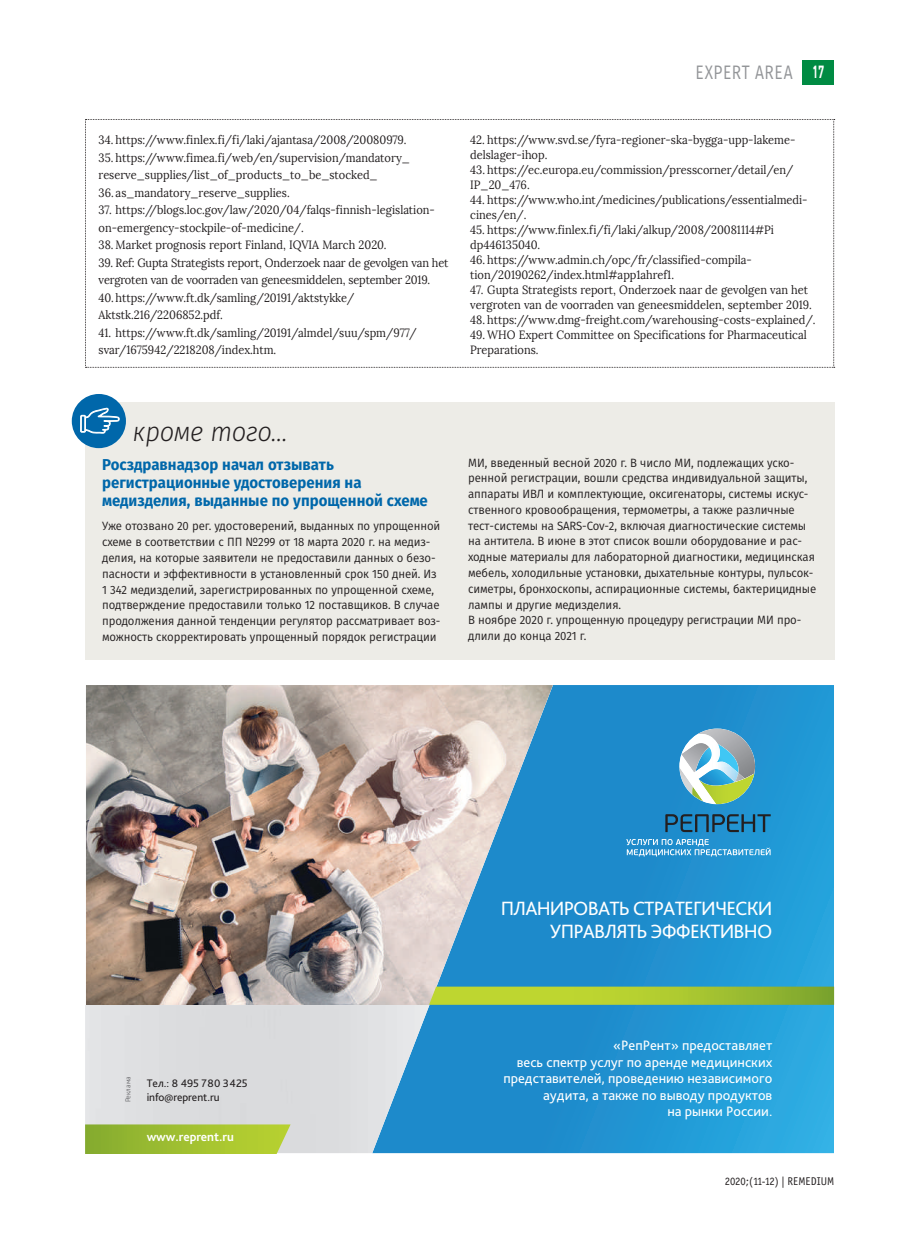
<style>
.page{position:relative;width:915px;height:1234px;background:#fff}
.page>*{position:absolute;margin:0;border:0;box-sizing:border-box;transform-origin:0 0}
.t1{font:italic 300 27px "Fira Sans";letter-spacing:-.015em;color:#231f20;scale:.95 1}
.t2{font:20.1px/23px "Bliss Pro";letter-spacing:-.04em;color:#fff;text-align:right}
.t3{font:19.5px "Fira Sans";letter-spacing:.04em;color:#939598;scale:.8 1}
.t4{font:700 15.75px/18px "Fira Sans";color:#0067aa;scale:.95 1}
.t5{font:14.25px/16.4px "Bliss Pro";color:#fff;text-align:right}
.t6{font:700 12.9px "Bliss Pro";color:#fff}
.t7{font:12px/15px "Lora";color:#231f20;scale:.92 1}
.t8{font:12px/15.8px "Fira Sans";letter-spacing:-.01em;color:#231f20;scale:.95 1}
.t9{font:11.4px/13.6px "Bliss Pro";color:#231f20}
.t10{font:11.25px "Officina Sans Book ITC";letter-spacing:.005em;color:#231f20;scale:.95 1}
.t11{font:300 7.2px "PT Sans Pro";color:#636366}
.s1{font-family:"PF Din Display Pro";font-weight:700;font-size:18px;color:#fff}
</style>
<div class="page">
<div style="left:801px;top:60px;width:32px;height:24px;background:#008b43"></div>
<svg style="left:85px;top:119px;width:749px;height:249px"></svg>
<div style="left:85px;top:402px;width:748px;height:257px;background:#edece7"></div>
<div style="left:72px;top:394px;width:54px;height:54px;background:#0067aa;border-radius:50%"></div>
<svg style="left:80px;top:407px;width:40px;height:26px"></svg>
<img style="left:86px;top:685px;width:286px;height:319px">
<div style="left:85px;top:1004px;width:287px;height:148px;background:#dbdcde"></div>
<svg style="left:85px;top:1124px;width:205px;height:28px;background:#a2c038"></svg>
<svg style="left:372px;top:685px;width:461px;height:467px;background:#489ece"></svg>
<svg style="left:665px;top:814px;width:105px;height:17px;background:#206a94"></svg>
<svg style="left:626px;top:838px;width:144px;height:18px;background:#4fa7d9"></svg>
<svg style="left:679px;top:728px;width:77px;height:76px"></svg>
<img style="left:692px;top:782px;width:52px;height:22px">
<img style="left:679px;top:734px;width:16px;height:1px">
<img style="left:679px;top:735px;width:38px;height:51px">
<img style="left:695px;top:733px;width:49px;height:49px">
<svg style="left:429px;top:986px;width:404px;height:18px;background:#a7c636"></svg>
<h3 class="t3" style="left:695px;top:63px;width:163px">EXPERT AREA <span class="s1">17</span></h3>
<p class="t7" style="left:99px;top:132px;width:336px">34. https://www.finlex.fi/fi/laki/ajantasa/2008/20080979.</p>
<p class="t7" style="left:99px;top:149px;width:340px;line-height:17.5px">35. https://www.fimea.fi/web/en/supervision/mandatory_ reserve_supplies/list_of_products_to_be_stocked_</p>
<p class="t7" style="left:99px;top:185px;width:209px">36. as_mandatory_reserve_supplies.</p>
<p class="t7" style="left:99px;top:201px;width:367px;line-height:17.5px">37. https://blogs.loc.gov/law/2020/04/falqs-finnish-legislation&shy;on-emergency-stockpile-of-medicine/.</p>
<p class="t7" style="left:99px;top:237px;width:314px">38. Market prognosis report Finland, IQVIA March 2020.</p>
<p class="t7" style="left:99px;top:254px;width:381px;line-height:17.5px">39. Ref: Gupta Strategists report, Onderzoek naar de gevolgen van het vergroten van de voorraden van geneesmiddelen, september 2019.</p>
<p class="t7" style="left:99px;top:289px;width:279px;line-height:17.5px">40. https://www.ft.dk/samling/20191/aktstykke/<br>Aktstk.216/2206852.pdf.</p>
<p class="t7" style="left:99px;top:324px;width:347px;line-height:17.5px">41. https://www.ft.dk/samling/20191/almdel/suu/spm/977/ svar/1675942/2218208/index.htm.</p>
<p class="t7" style="left:470px;top:132px;width:355px">42. https://www.svd.se/fyra-regioner-ska-bygga-upp-lakeme&shy;delslager-ihop.</p>
<p class="t7" style="left:470px;top:162px;width:353px">43. https://ec.europa.eu/commission/presscorner/detail/en/<br>IP_20_476.</p>
<p class="t7" style="left:470px;top:192px;width:368px">44. https://www.who.int/medicines/publications/essentialmedi&shy;cines/en/.</p>
<p class="t7" style="left:470px;top:222px;width:331px">45. https://www.finlex.fi/fi/laki/alkup/2008/20081114#Pi dp446135040.</p>
<p class="t7" style="left:470px;top:252px;width:307px">46. https://www.admin.ch/opc/fr/classified-compila&shy;tion/20190262/index.html#app1ahref1.</p>
<p class="t7" style="left:470px;top:282px;width:372px">47. Gupta Strategists report, Onderzoek naar de gevolgen van het vergroten van de voorraden van geneesmiddelen, september 2019.</p>
<p class="t7" style="left:470px;top:312px;width:377px">48. https://www.dmg-freight.com/warehousing-costs-explained/.</p>
<p class="t7" style="left:470px;top:327px;width:367px">49. WHO Expert Committee on Specifications for Pharmaceutical<br>Preparations.</p>
<h1 class="t1" style="left:133px;top:412px;width:165px">кроме того…</h1>
<h3 class="t4" style="left:102px;top:455px;width:344px">Росздравнадзор начал отзывать регистрационные удостоверения на медизделия, выданные по упрощенной схеме</h3>
<p class="t8" style="left:102px;top:519px;width:357px">Уже отозвано 20 рег. удостоверений, выданных по упрощенной схеме в соответствии с ПП №299 от 18 марта 2020 г. на медиз&shy;делия, на которые заявители не предоставили данных о безо&shy;пасности и эффективности в установленный срок 150 дней. Из 1 342 медизделий, зарегистрированных по упрощенной схеме, подтверждение предоставили только 12 поставщиков. В случае продолжения данной тенденции регулятор рассматривает воз&shy;можность скорректировать упрощенный порядок регистрации</p>
<p class="t8" style="left:468px;top:455px;width:368px">МИ, введенный весной 2020 г. В число МИ, подлежащих уско&shy;ренной регистрации, вошли средства индивидуальной защиты, аппараты ИВЛ и комплектующие, оксигенаторы, системы искус&shy;ственного кровообращения, термометры, а также различные тест-системы на SARS-Cov-2, включая диагностические системы на антитела. В июне в этот список вошли оборудование и рас&shy;ходные материалы для лабораторной диагностики, медицинская мебель, холодильные установки, дыхательные контуры, пульсок&shy;симетры, бронхоскопы, аспирационные системы, бактерицидные лампы и другие медизделия.<br>В ноябре 2020 г. упрощенную процедуру регистрации МИ про&shy;длили до конца 2021 г.</p>
<p class="t11" style="left:124px;top:1102px;width:27px;rotate:-90deg">Реклама</p>
<p class="t9" style="left:147px;top:1076px;width:103px">Тел.: 8 495 780 3425 info@reprent.ru</p>
<p class="t6" style="left:147px;top:1128px;width:89px">www.reprent.ru</p>
<h2 class="t2" style="left:500px;top:896px;width:273px">ПЛАНИРОВАТЬ СТРАТЕГИЧЕСКИ<br>УПРАВЛЯТЬ ЭФФЕКТИВНО</h2>
<p class="t5" style="left:503px;top:1036px;width:270px">«РепРент» предоставляет<br>весь спектр услуг по аренде медицинских представителей, проведению независимого аудита, а также по выводу продуктов<br>на рынки России.</p>
<p class="t10" style="left:724px;top:1176px;width:117px">2020;(11-12) | REMEDIUM</p>
</div>
